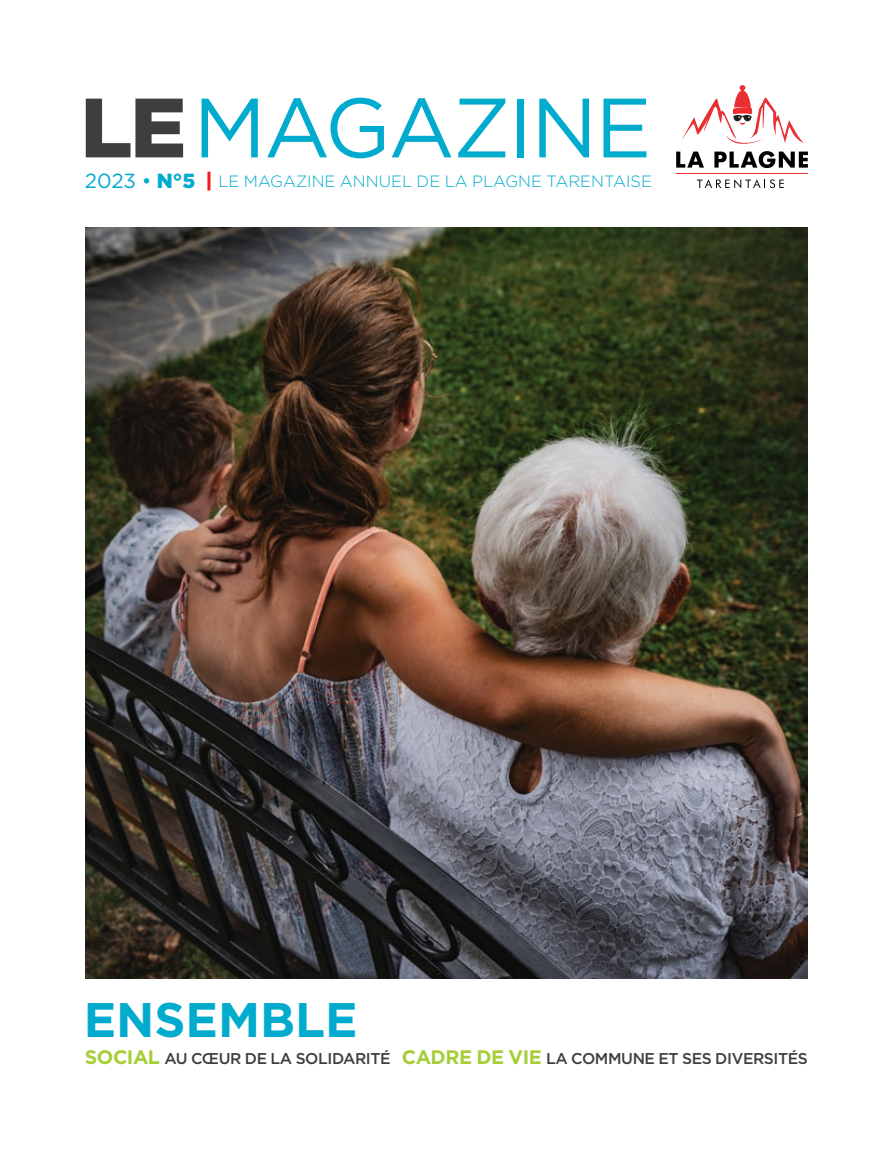
<style>
.page{position:relative;width:893px;height:1149px;background:#fff}
.page>*{position:absolute;margin:0;border:0;box-sizing:border-box;transform-origin:0 0}
.t1{font:83.85px "Gotham";letter-spacing:-.025em;color:#00abcd}
.t2{font:700 48.45px "Gotham";color:#00abcd}
.t3{font:300 16.35px "Gotham";color:#00abcd}
.t4{font:500 15.6px "Gotham";letter-spacing:-.025em;color:#3e3e3f}
.s1{font-weight:900;color:#3e3e3f}
.s2{font-weight:400;font-size:20.4px}
.s3{font-weight:900;font-size:20.4px}
.s4{font-weight:900;font-size:20.4px;color:#ee1d23}
.s5{font-weight:700;font-size:19.5px;color:#a6ce39}
</style>
<div class="page">
<hr style="left:676px;top:173px;width:132px;height:1px;background:#ea2e32">
<svg style="left:676px;top:85px;width:132px;height:83px"></svg>
<svg style="left:697px;top:179px;width:87px;height:9px"></svg>
<img style="left:85px;top:227px;width:723px;height:751px">
<h1 class="t1" style="left:81px;top:74px;width:572px"><span class="s1">LE</span> MAGAZINE</h1>
<p class="t3" style="left:85px;top:170px;width:569px"><span class="s2">2023 •</span> <span class="s3">N°5</span> <span class="s4">|</span> LE MAGAZINE ANNUEL DE LA PLAGNE TARENTAISE</p>
<h2 class="t2" style="left:84px;top:987px;width:275px">ENSEMBLE</h2>
<p class="t4" style="left:85px;top:1047px;width:724px"><span class="s5">SOCIAL</span> AU CŒUR DE LA SOLIDARITÉ <span class="s5">CADRE DE VIE</span> LA COMMUNE ET SES DIVERSITÉS</p>
</div>
